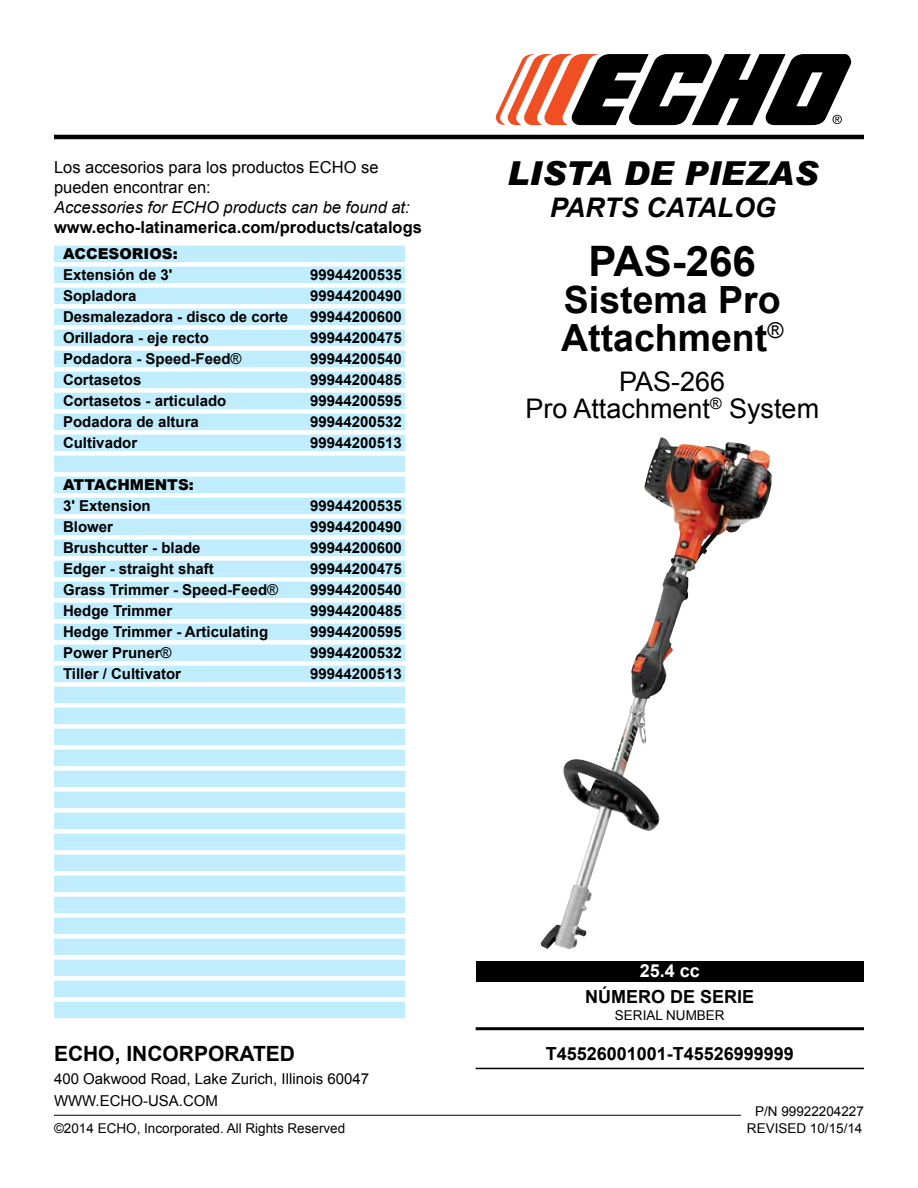
<style>
.page{position:relative;width:918px;height:1188px;background:#fff}
.page>*{position:absolute;margin:0;border:0;box-sizing:border-box;transform-origin:0 0}
.t1{font:700 42px "Arial";color:#000}
.t2{font:700 37.5px/37.5px "Arial";color:#000}
.t3{font:italic 900 33px "Arial";color:#000}
.t4{font:27px/27px "Arial";color:#000;text-align:center}
.t5{font:italic 700 27px "Arial";color:#000}
.t6{font:700 21px "Arial";color:#000}
.t7{font:700 18px "Arial";color:#000}
.t8{font:700 18px "Arial";color:#fff}
.t9{font:16.5px/19.8px "Arial";color:#000}
.t10{font:700 16.5px "Arial";color:#000}
.t11{font:italic 16.5px "Arial";color:#000}
.t12{font:700 15px "Arial";color:#000}
.t13{font:15px/22.5px "Arial";color:#000}
.t14{font:900 15px "Arial";color:#000}
.t15{font:13.5px "Arial";color:#000}
.s1{font-weight:400}
</style>
<div class="page">
<img style="left:541px;top:438px;width:139px;height:511px">
<svg style="left:495px;top:54px;width:357px;height:71px"></svg>
<hr style="left:54px;top:135px;width:810px;height:4px;background:#000">
<hr style="left:54px;top:1115px;width:687px;height:1px;background:#000">
<hr style="left:476px;top:1027px;width:388px;height:3px;background:#000">
<hr style="left:476px;top:1068px;width:388px;height:1px;background:#000">
<div style="left:476px;top:961px;width:388px;height:21px;background:#000"></div>
<div style="left:54px;top:246px;width:351px;height:13px;background:#c0edfd"></div>
<hr style="left:54px;top:259px;width:351px;height:3px;background:#c0edfd">
<div style="left:54px;top:267px;width:351px;height:13px;background:#c0edfd"></div>
<hr style="left:54px;top:280px;width:351px;height:3px;background:#c0edfd">
<div style="left:54px;top:288px;width:351px;height:13px;background:#c0edfd"></div>
<hr style="left:54px;top:301px;width:351px;height:3px;background:#c0edfd">
<div style="left:54px;top:309px;width:351px;height:13px;background:#c0edfd"></div>
<hr style="left:54px;top:322px;width:351px;height:3px;background:#c0edfd">
<div style="left:54px;top:330px;width:351px;height:13px;background:#c0edfd"></div>
<hr style="left:54px;top:343px;width:351px;height:3px;background:#c0edfd">
<div style="left:54px;top:351px;width:351px;height:13px;background:#c0edfd"></div>
<hr style="left:54px;top:364px;width:351px;height:3px;background:#c0edfd">
<div style="left:54px;top:372px;width:351px;height:13px;background:#c0edfd"></div>
<hr style="left:54px;top:385px;width:351px;height:3px;background:#c0edfd">
<div style="left:54px;top:393px;width:351px;height:13px;background:#c0edfd"></div>
<hr style="left:54px;top:406px;width:351px;height:3px;background:#c0edfd">
<div style="left:54px;top:414px;width:351px;height:13px;background:#c0edfd"></div>
<hr style="left:54px;top:427px;width:351px;height:3px;background:#c0edfd">
<div style="left:54px;top:435px;width:351px;height:13px;background:#c0edfd"></div>
<hr style="left:54px;top:448px;width:351px;height:3px;background:#c0edfd">
<div style="left:54px;top:456px;width:351px;height:13px;background:#c0edfd"></div>
<hr style="left:54px;top:469px;width:351px;height:3px;background:#c0edfd">
<div style="left:54px;top:477px;width:351px;height:13px;background:#c0edfd"></div>
<hr style="left:54px;top:490px;width:351px;height:3px;background:#c0edfd">
<div style="left:54px;top:498px;width:351px;height:13px;background:#c0edfd"></div>
<hr style="left:54px;top:511px;width:351px;height:3px;background:#c0edfd">
<div style="left:54px;top:519px;width:351px;height:13px;background:#c0edfd"></div>
<hr style="left:54px;top:532px;width:351px;height:3px;background:#c0edfd">
<div style="left:54px;top:540px;width:351px;height:13px;background:#c0edfd"></div>
<hr style="left:54px;top:553px;width:351px;height:3px;background:#c0edfd">
<div style="left:54px;top:561px;width:351px;height:13px;background:#c0edfd"></div>
<hr style="left:54px;top:574px;width:351px;height:3px;background:#c0edfd">
<div style="left:54px;top:582px;width:351px;height:13px;background:#c0edfd"></div>
<hr style="left:54px;top:595px;width:351px;height:3px;background:#c0edfd">
<div style="left:54px;top:603px;width:351px;height:13px;background:#c0edfd"></div>
<hr style="left:54px;top:616px;width:351px;height:3px;background:#c0edfd">
<div style="left:54px;top:624px;width:351px;height:13px;background:#c0edfd"></div>
<hr style="left:54px;top:637px;width:351px;height:3px;background:#c0edfd">
<div style="left:54px;top:645px;width:351px;height:13px;background:#c0edfd"></div>
<hr style="left:54px;top:658px;width:351px;height:3px;background:#c0edfd">
<div style="left:54px;top:666px;width:351px;height:13px;background:#c0edfd"></div>
<hr style="left:54px;top:679px;width:351px;height:3px;background:#c0edfd">
<div style="left:54px;top:687px;width:351px;height:13px;background:#c0edfd"></div>
<hr style="left:54px;top:700px;width:351px;height:3px;background:#c0edfd">
<div style="left:54px;top:708px;width:351px;height:13px;background:#c0edfd"></div>
<hr style="left:54px;top:721px;width:351px;height:3px;background:#c0edfd">
<div style="left:54px;top:729px;width:351px;height:13px;background:#c0edfd"></div>
<hr style="left:54px;top:742px;width:351px;height:3px;background:#c0edfd">
<div style="left:54px;top:750px;width:351px;height:13px;background:#c0edfd"></div>
<hr style="left:54px;top:763px;width:351px;height:3px;background:#c0edfd">
<div style="left:54px;top:771px;width:351px;height:13px;background:#c0edfd"></div>
<hr style="left:54px;top:784px;width:351px;height:3px;background:#c0edfd">
<div style="left:54px;top:792px;width:351px;height:13px;background:#c0edfd"></div>
<hr style="left:54px;top:805px;width:351px;height:3px;background:#c0edfd">
<div style="left:54px;top:813px;width:351px;height:13px;background:#c0edfd"></div>
<hr style="left:54px;top:826px;width:351px;height:3px;background:#c0edfd">
<div style="left:54px;top:834px;width:351px;height:13px;background:#c0edfd"></div>
<hr style="left:54px;top:847px;width:351px;height:3px;background:#c0edfd">
<div style="left:54px;top:855px;width:351px;height:13px;background:#c0edfd"></div>
<hr style="left:54px;top:868px;width:351px;height:3px;background:#c0edfd">
<div style="left:54px;top:876px;width:351px;height:13px;background:#c0edfd"></div>
<hr style="left:54px;top:889px;width:351px;height:3px;background:#c0edfd">
<div style="left:54px;top:897px;width:351px;height:13px;background:#c0edfd"></div>
<hr style="left:54px;top:910px;width:351px;height:3px;background:#c0edfd">
<div style="left:54px;top:918px;width:351px;height:13px;background:#c0edfd"></div>
<hr style="left:54px;top:931px;width:351px;height:3px;background:#c0edfd">
<div style="left:54px;top:939px;width:351px;height:13px;background:#c0edfd"></div>
<hr style="left:54px;top:952px;width:351px;height:3px;background:#c0edfd">
<div style="left:54px;top:960px;width:351px;height:13px;background:#c0edfd"></div>
<hr style="left:54px;top:973px;width:351px;height:3px;background:#c0edfd">
<div style="left:54px;top:981px;width:351px;height:13px;background:#c0edfd"></div>
<hr style="left:54px;top:994px;width:351px;height:3px;background:#c0edfd">
<div style="left:54px;top:1002px;width:351px;height:13px;background:#c0edfd"></div>
<hr style="left:54px;top:1015px;width:351px;height:3px;background:#c0edfd">
<p class="t9" style="left:54px;top:158px;width:326px">Los accesorios para los productos ECHO se pueden encontrar en:</p>
<p class="t11" style="left:54px;top:197px;width:357px">Accessories for ECHO products can be found at:</p>
<p class="t10" style="left:54px;top:216px;width:369px">www.echo-latinamerica.com/products/catalogs</p>
<p class="t14" style="left:63px;top:243px;width:116px">ACCESORIOS:</p>
<p class="t12" style="left:63px;top:265px;width:111px">Extensión de 3'</p>
<p class="t12" style="left:310px;top:265px;width:93px">99944200535</p>
<p class="t12" style="left:63px;top:286px;width:75px">Sopladora</p>
<p class="t12" style="left:310px;top:286px;width:93px">99944200490</p>
<p class="t12" style="left:63px;top:307px;width:227px">Desmalezadora - disco de corte</p>
<p class="t12" style="left:310px;top:307px;width:93px">99944200600</p>
<p class="t12" style="left:63px;top:328px;width:147px">Orilladora - eje recto</p>
<p class="t12" style="left:310px;top:328px;width:93px">99944200475</p>
<p class="t12" style="left:63px;top:349px;width:180px">Podadora - Speed-Feed<span class="s1">®</span></p>
<p class="t12" style="left:310px;top:349px;width:93px">99944200540</p>
<p class="t12" style="left:63px;top:370px;width:80px">Cortasetos</p>
<p class="t12" style="left:310px;top:370px;width:93px">99944200485</p>
<p class="t12" style="left:63px;top:391px;width:165px">Cortasetos - articulado</p>
<p class="t12" style="left:310px;top:391px;width:93px">99944200595</p>
<p class="t12" style="left:63px;top:412px;width:137px">Podadora de altura</p>
<p class="t12" style="left:310px;top:412px;width:93px">99944200532</p>
<p class="t12" style="left:63px;top:433px;width:76px">Cultivador</p>
<p class="t12" style="left:310px;top:433px;width:93px">99944200513</p>
<p class="t14" style="left:63px;top:474px;width:132px">ATTACHMENTS:</p>
<p class="t12" style="left:63px;top:496px;width:89px">3' Extension</p>
<p class="t12" style="left:310px;top:496px;width:93px">99944200535</p>
<p class="t12" style="left:63px;top:517px;width:52px">Blower</p>
<p class="t12" style="left:310px;top:517px;width:93px">99944200490</p>
<p class="t12" style="left:63px;top:538px;width:139px">Brushcutter - blade</p>
<p class="t12" style="left:310px;top:538px;width:93px">99944200600</p>
<p class="t12" style="left:63px;top:559px;width:152px">Edger - straight shaft</p>
<p class="t12" style="left:310px;top:559px;width:93px">99944200475</p>
<p class="t12" style="left:63px;top:580px;width:217px">Grass Trimmer - Speed-Feed<span class="s1">®</span></p>
<p class="t12" style="left:310px;top:580px;width:93px">99944200540</p>
<p class="t12" style="left:63px;top:601px;width:111px">Hedge Trimmer</p>
<p class="t12" style="left:310px;top:601px;width:93px">99944200485</p>
<p class="t12" style="left:63px;top:622px;width:207px">Hedge Trimmer - Articulating</p>
<p class="t12" style="left:310px;top:622px;width:93px">99944200595</p>
<p class="t12" style="left:63px;top:643px;width:110px">Power Pruner<span class="s1">®</span></p>
<p class="t12" style="left:310px;top:643px;width:93px">99944200532</p>
<p class="t12" style="left:63px;top:664px;width:120px">Tiller / Cultivator</p>
<p class="t12" style="left:310px;top:664px;width:93px">99944200513</p>
<h3 class="t3" style="left:507px;top:153px;width:312px">LISTA DE PIEZAS</h3>
<h3 class="t5" style="left:550px;top:189px;width:228px">PARTS CATALOG</h3>
<h1 class="t1" style="left:589px;top:233px;width:169px">PAS-266</h1>
<h2 class="t2" style="left:561px;top:282px;width:224px">Sistema Pro<br>Attachment<sup>®</sup></h2>
<h3 class="t4" style="left:525px;top:368px;width:295px">PAS-266<br>Pro Attachment<sup>®</sup> System</h3>
<h3 class="t6" style="left:54px;top:1040px;width:243px">ECHO, INCORPORATED</h3>
<p class="t13" style="left:54px;top:1067px;width:317px">400 Oakwood Road, Lake Zurich, Illinois 60047<br>WWW.ECHO-USA.COM</p>
<p class="t8" style="left:640px;top:959px;width:62px">25.4 cc</p>
<p class="t7" style="left:585px;top:985px;width:171px">NÚMERO DE SERIE</p>
<p class="t15" style="left:615px;top:1006px;width:111px">SERIAL NUMBER</p>
<p class="t7" style="left:546px;top:1042px;width:250px">T45526001001-T45526999999</p>
<p class="t15" style="left:755px;top:1102px;width:110px">P/N 99922204227</p>
<p class="t15" style="left:54px;top:1119px;width:293px">©2014 ECHO, Incorporated. All Rights Reserved</p>
<p class="t15" style="left:747px;top:1119px;width:117px">REVISED 10/15/14</p>
</div>
